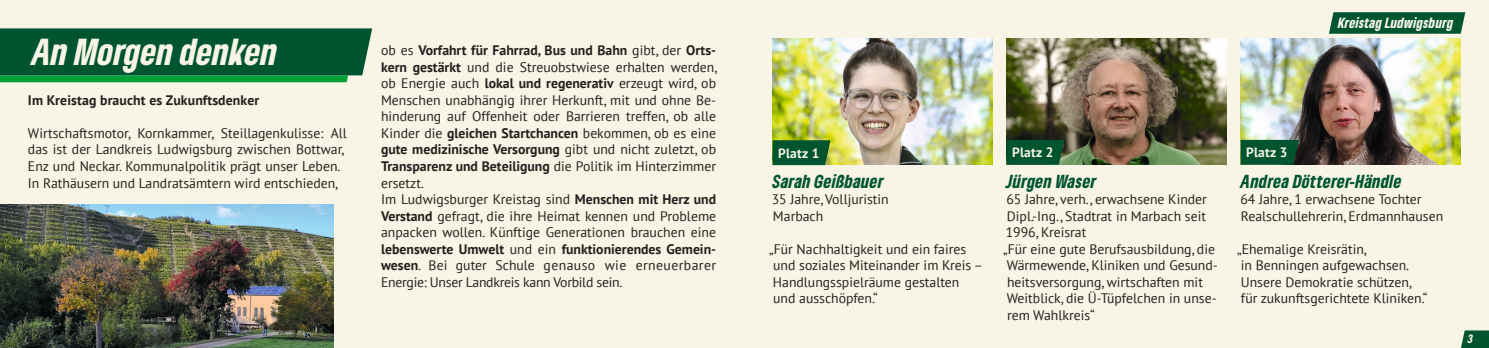
<style>
.page{position:relative;width:1489px;height:348px;background:#fff}
.page>*{position:absolute;margin:0;border:0;box-sizing:border-box;transform-origin:0 0}
.t1{font:italic 900 condensed 35px "Gruene Type";letter-spacing:.01em;color:#f8f4e6}
.t2{font:italic 900 condensed 17.5px "Gruene Type";letter-spacing:.02em;color:#005530}
.Fließtext_schwarz{font:13.75px/16.5px "PT Sans";color:#21201c}
.Fließtext_schwarz_Bold{font:700 13.75px "PT Sans";letter-spacing:.01em;color:#21201c}
.t3{font:italic 900 condensed 13.75px "Gruene Type";letter-spacing:.02em;color:#f8f4e6}
.t4{font:700 13.5px "PT Sans";letter-spacing:.02em;color:#f8f4e6}
.t5{font:italic 900 condensed 11.25px "Gruene Type";color:#f8f4e6}
.s1{font-weight:700}
</style>
<div class="page">
<div style="left:0;top:0;width:744px;height:347px;background:#f8f4e6"></div>
<div style="left:744px;top:0;width:744px;height:347px;background:#f8f4e6"></div>
<svg style="left:1461px;top:330px;width:27px;height:17px"></svg>
<img style="left:0;top:204px;width:333px;height:143px">
<img style="left:772px;top:39px;width:220px;height:125px">
<img style="left:1240px;top:39px;width:220px;height:125px">
<img style="left:1006px;top:39px;width:220px;height:125px">
<svg style="left:0;top:28px;width:372px;height:54px;background:#076236"></svg>
<svg style="left:1006px;top:140px;width:58px;height:24px"></svg>
<svg style="left:1240px;top:140px;width:58px;height:24px"></svg>
<svg style="left:772px;top:140px;width:58px;height:25px"></svg>
<svg style="left:1329px;top:12px;width:136px;height:22px;background:#0c5d39"></svg>
<p class="t1" style="left:32px;top:28px;width:247px">An Morgen denken</p>
<p class="Fließtext_schwarz_Bold" style="left:28px;top:91px;width:233px">Im Kreistag braucht es Zukunftsdenker</p>
<p class="Fließtext_schwarz" style="left:28px;top:124px;width:320px">Wirtschaftsmotor, Kornkammer, Steillagenkulisse: All das ist der Landkreis Ludwigsburg zwischen Bottwar, Enz und Neckar. Kommunalpolitik prägt unser Leben.<br>In Rathäusern und Landratsämtern wird entschieden,</p>
<p class="Fließtext_schwarz" style="left:381px;top:42px;width:337px;text-align:justify">ob es <span class="s1">Vorfahrt für Fahrrad, Bus und Bahn</span> gibt, der <span class="s1">Orts&shy;kern gestärkt</span> und die Streuobstwiese erhalten werden, ob Energie auch <span class="s1">lokal und regenerativ</span> erzeugt wird, ob Menschen unabhängig ihrer Herkunft, mit und ohne Be&shy;hinderung auf Offenheit oder Barrieren treffen, ob alle Kinder die <span class="s1">gleichen Startchancen</span> bekommen, ob es eine <span class="s1">gute medizinische Versorgung</span> gibt und nicht zuletzt, ob <span class="s1">Transparenz und Beteiligung</span> die Politik im Hinterzimmer ersetzt.</p>
<p class="Fließtext_schwarz" style="left:381px;top:190px;width:336px">Im Ludwigsburger Kreistag sind <span class="s1">Menschen mit Herz und<br>Verstand</span> gefragt, die ihre Heimat kennen und Probleme</p>
<p class="Fließtext_schwarz" style="left:381px;top:223px;width:336px;text-align:justify">anpacken wollen. Künftige Generationen brauchen eine <span class="s1">lebenswerte Umwelt</span> und ein <span class="s1">funktionierendes Gemein&shy;wesen</span>. Bei guter Schule genauso wie erneuerbarer Energie: Unser Landkreis kann Vorbild sein.</p>
<p class="t3" style="left:1338px;top:13px;width:116px">Kreistag Ludwigsburg</p>
<p class="t4" style="left:778px;top:144px;width:43px">Platz 1</p>
<p class="t4" style="left:1012px;top:143px;width:43px">Platz 2</p>
<p class="t4" style="left:1245px;top:143px;width:43px">Platz 3</p>
<p class="Fließtext_schwarz" style="left:771px;top:190px;width:119px">35 Jahre, Volljuristin</p>
<p class="Fließtext_schwarz" style="left:773px;top:207px;width:52px">Marbach</p>
<p class="Fließtext_schwarz" style="left:769px;top:240px;width:215px">„Für Nachhaltigkeit und ein faires und soziales Miteinander im Kreis –<br>Handlungsspielräume gestalten</p>
<p class="Fließtext_schwarz" style="left:773px;top:289px;width:106px">und ausschöpfen.“</p>
<p class="t2" style="left:772px;top:169px;width:112px">Sarah Geißbauer</p>
<p class="t2" style="left:1006px;top:169px;width:91px">Jürgen Waser</p>
<p class="t2" style="left:1240px;top:169px;width:162px">Andrea Dötterer-Händle</p>
<p class="Fließtext_schwarz" style="left:1006px;top:190px;width:202px">65 Jahre, verh., erwachsene Kinder</p>
<p class="Fließtext_schwarz" style="left:1005px;top:207px;width:202px">Dipl.-Ing., Stadtrat in Marbach seit<br>1996, Kreisrat</p>
<p class="Fließtext_schwarz" style="left:1003px;top:240px;width:216px">„Für eine gute Berufsausbildung, die<br>Wärmewende, Kliniken und Gesund&shy;heitsversorgung, wirtschaften mit<br>Weitblick, die Ü-Tüpfelchen in unse&shy;rem Wahlkreis“</p>
<p class="Fließtext_schwarz" style="left:1240px;top:190px;width:183px">64 Jahre, 1 erwachsene Tochter</p>
<p class="Fließtext_schwarz" style="left:1240px;top:207px;width:204px">Realschullehrerin, Erdmannhausen</p>
<p class="Fließtext_schwarz" style="left:1236px;top:240px;width:131px">„Ehemalige Kreisrätin,</p>
<p class="Fließtext_schwarz" style="left:1240px;top:256px;width:170px">in Benningen aufgewachsen.</p>
<p class="Fließtext_schwarz" style="left:1240px;top:273px;width:172px">Unsere Demokratie schützen,</p>
<p class="Fließtext_schwarz" style="left:1240px;top:289px;width:188px">für zukunftsgerichtete Kliniken.“</p>
<p class="t5" style="left:1467px;top:331px;width:7px">3</p>
</div>
